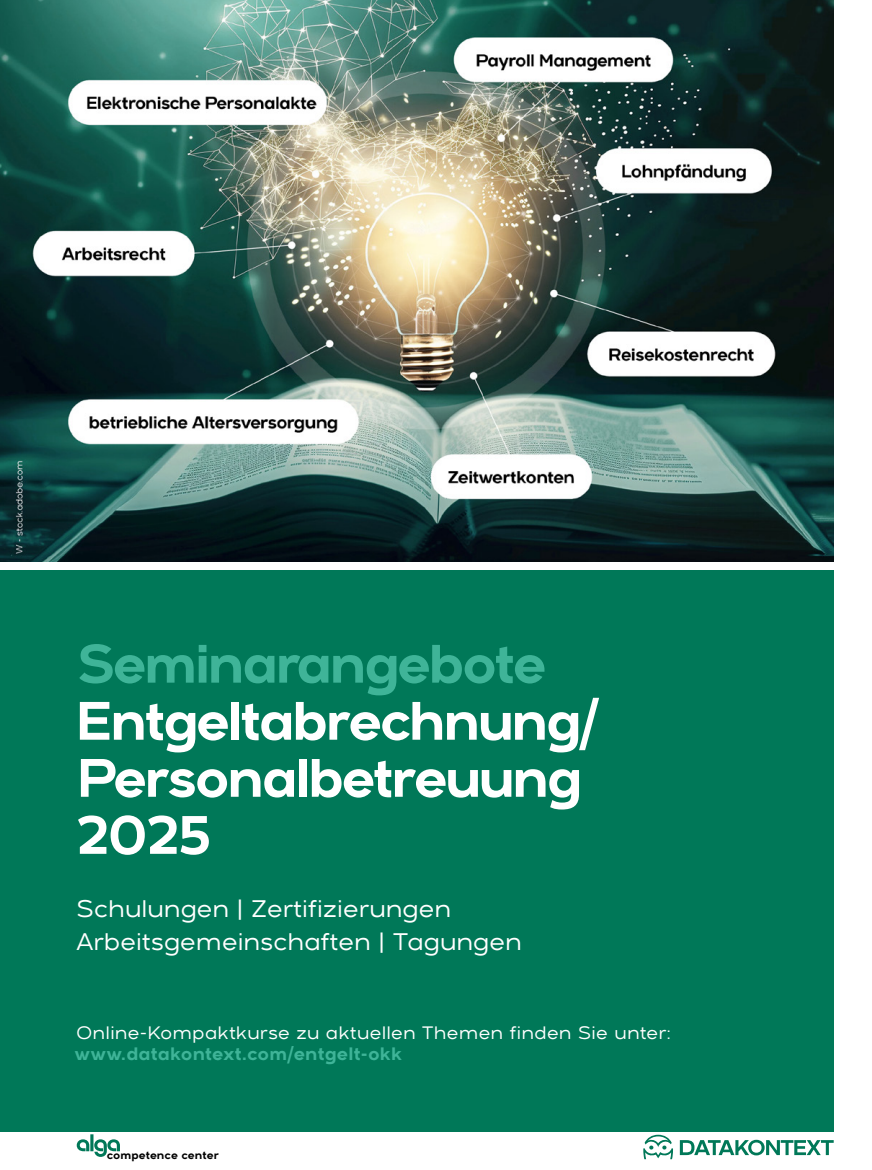
<style>
.page{position:relative;width:872px;height:1170px;background:#fff}
.page>*{position:absolute;margin:0;border:0;box-sizing:border-box;transform-origin:0 0}
.t1{font:700 54px/57px "Arkibal";letter-spacing:-.05em;color:#fff}
.t2{font:700 54px "Arkibal";letter-spacing:-.05em;color:#3fb498}
.t3{font:500 24px/33px "Arkibal";letter-spacing:.01em;color:#fff}
.t4{font:500 18px "Arkibal";letter-spacing:.03em;color:#fff}
.t5{font:700 18px "Arkibal";letter-spacing:.005em;color:#3fb498}
.t6{font:700 11.1px "Arkibal";color:#000}
</style>
<div class="page">
<img style="left:0;top:0;width:833px;height:561px">
<div style="left:0;top:570px;width:833px;height:561px;background:#007858"></div>
<svg style="left:643px;top:1134px;width:30px;height:25px"></svg>
<svg style="left:680px;top:1139px;width:153px;height:16px"></svg>
<svg style="left:77px;top:1134px;width:43px;height:22px"></svg>
<h1 class="t2" style="left:77px;top:624px;width:471px">Seminarangebote</h1>
<h1 class="t1" style="left:77px;top:691px;width:527px">Entgeltabrechnung/<br>Personalbetreuung<br>2025</h1>
<p class="t3" style="left:77px;top:891px;width:447px">Schulungen | Zertifizierungen<br>Arbeitsgemeinschaften | Tagungen</p>
<p class="t4" style="left:77px;top:1020px;width:596px">Online-Kompaktkurse zu aktuellen Themen finden Sie unter:</p>
<p class="t5" style="left:75px;top:1040px;width:329px">www.datakontext.com/entgelt-okk</p>
<p class="t6" style="left:107px;top:1146px;width:114px">competence center</p>
</div>
